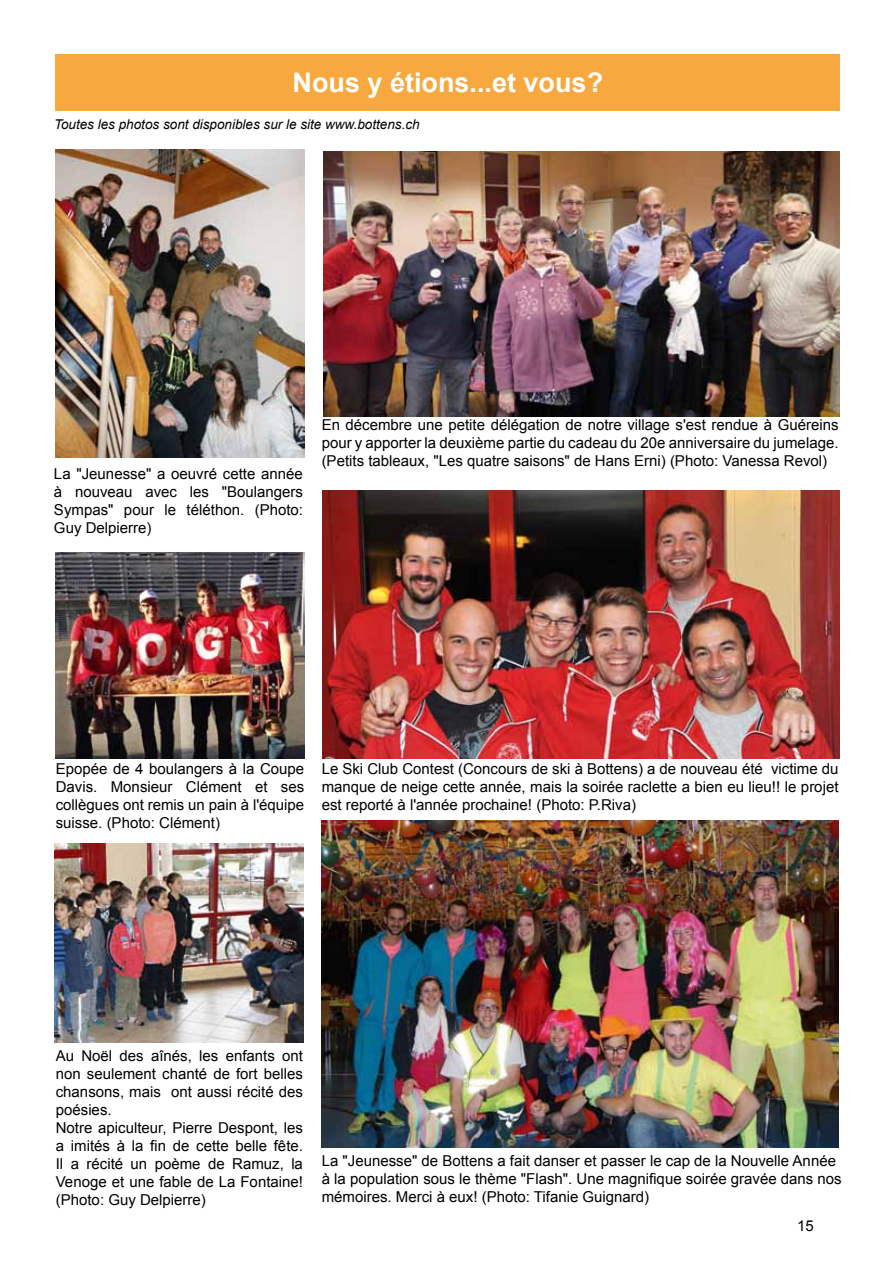
<style>
.page{position:relative;width:893px;height:1263px;background:#fff}
.page>*{position:absolute;margin:0;border:0;box-sizing:border-box;transform-origin:0 0}
.t1{font:700 27px "Arial";color:#fff}
.t2{font:15px/18px "Arial";color:#000;text-align:justify}
.t3{font:italic 13.5px "Arial";color:#000}
</style>
<div class="page">
<div style="left:56px;top:54px;width:784px;height:57px;background:#f7a93f"></div>
<img style="left:54px;top:844px;width:249px;height:198px">
<img style="left:323px;top:490px;width:517px;height:269px">
<img style="left:322px;top:821px;width:516px;height:327px">
<img style="left:56px;top:552px;width:248px;height:207px">
<img style="left:323px;top:152px;width:517px;height:264px">
<img style="left:55px;top:150px;width:249px;height:307px">
<h1 class="t1" style="left:293px;top:65px;width:312px">Nous y étions...et vous?</h1>
<p class="t3" style="left:54px;top:115px;width:367px">Toutes les photos sont disponibles sur le site www.bottens.ch</p>
<p class="t2" style="left:54px;top:465px;width:251px">La "Jeunesse" a oeuvré cette année à nouveau avec les "Boulangers Sympas" pour le téléthon. (Photo:<br>Guy Delpierre)</p>
<p class="t2" style="left:322px;top:416px;width:518px">En décembre une petite délégation de notre village s'est rendue à Guéreins pour y apporter la deuxième partie du cadeau du 20e anniversaire du jumelage. (Petits tableaux, "Les quatre saisons" de Hans Erni) (Photo: Vanessa Revol)</p>
<p class="t2" style="left:56px;top:760px;width:250px">Epopée de 4 boulangers à la Coupe Davis. Monsieur Clément et ses collègues ont remis un pain à l'équipe suisse. (Photo: Clément)</p>
<p class="t2" style="left:322px;top:760px;width:518px">Le Ski Club Contest (Concours de ski à Bottens) a de nouveau été victime du manque de neige cette année, mais la soirée raclette a bien eu lieu!! le projet est reporté à l'année prochaine! (Photo: P.Riva)</p>
<p class="t2" style="left:56px;top:1047px;width:249px;text-align:left">Au Noël des aînés, les enfants ont non seulement chanté de fort belles chansons, mais ont aussi récité des poésies.<br>Notre apiculteur, Pierre Despont, les a imités à la fin de cette belle fête.<br>Il a récité un poème de Ramuz, la<br>Venoge et une fable de La Fontaine! (Photo: Guy Delpierre)</p>
<p class="t2" style="left:322px;top:1152px;width:522px;text-align:left">La "Jeunesse" de Bottens a fait danser et passer le cap de la Nouvelle Année à la population sous le thème "Flash". Une magnifique soirée gravée dans nos mémoires. Merci à eux! (Photo: Tifanie Guignard)</p>
<p class="t2" style="left:797px;top:1217px;width:18px">15</p>
</div>
